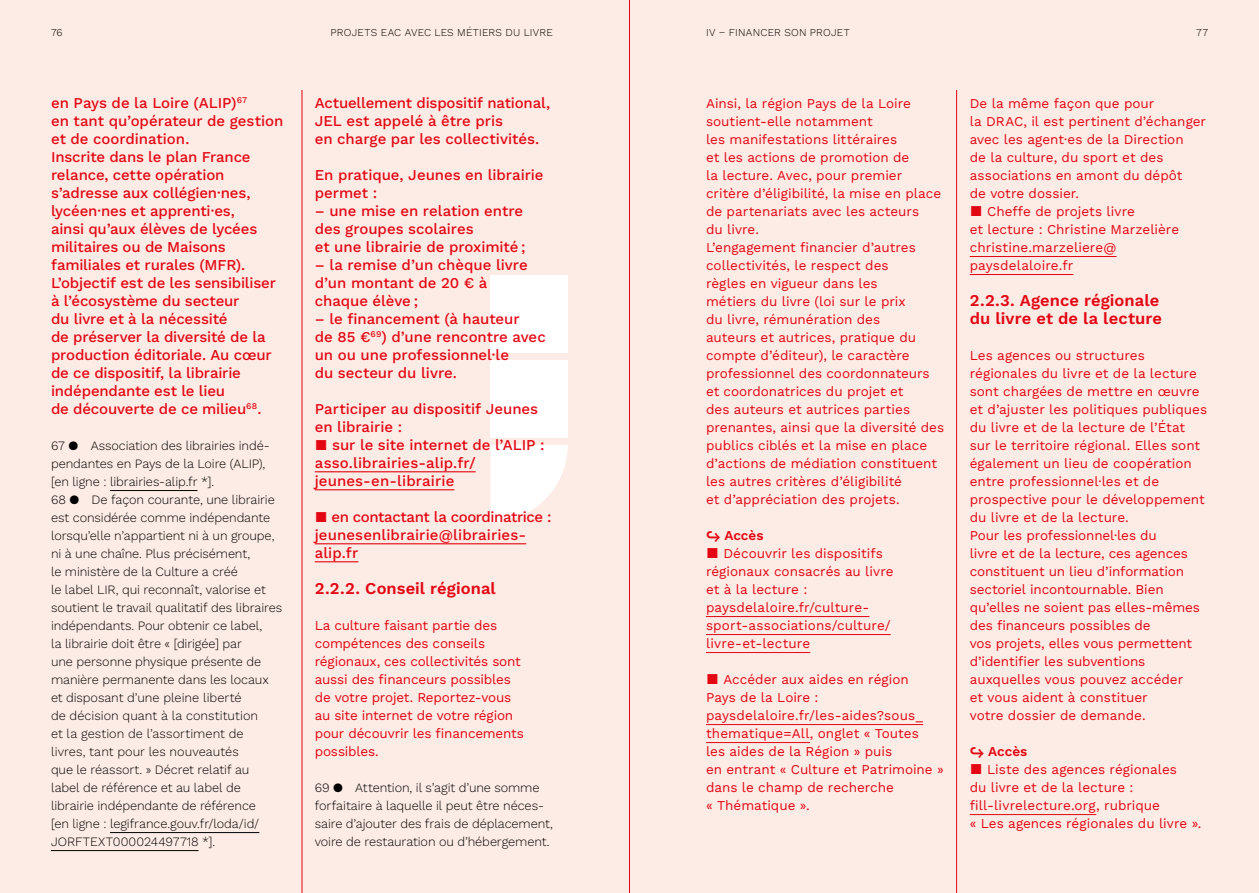
<style>
.page{position:relative;width:1259px;height:893px;background:#fdece5}
.page>*{position:absolute;margin:0;border:0;box-sizing:border-box;transform-origin:0 0}
.Titre_texte_labeur{font:600 16.5px/18px "Work Sans";letter-spacing:.005em;color:#e30613}
.Focus_texte{font:500 15px/18px "Work Sans";letter-spacing:-.005em;color:#e30613}
.Texte_labeur{font:13.5px/18px "Work Sans";color:#e30613}
.Note_de_bas_de_page{font:300 12.75px/18px "Work Sans";letter-spacing:-.01em;color:#000}
.t1{font:300 10.5px "Work Sans";letter-spacing:.02em;color:#000}
.s1{font-weight:600}
.s2{font-weight:500;font-size:15px}
</style>
<div class="page">
<svg style="left:490px;top:445px;width:78px;height:77px"></svg>
<div style="left:490px;top:360px;width:78px;height:77px;background:#fff"></div>
<div style="left:490px;top:275px;width:78px;height:77px;background:#fff"></div>
<hr style="left:629px;top:0;width:1px;height:893px;background:#e30613">
<hr style="left:110px;top:490px;width:87px;height:1px;background:#000">
<hr style="left:110px;top:832px;width:149px;height:1px;background:#000">
<hr style="left:51px;top:850px;width:148px;height:1px;background:#000">
<hr style="left:315px;top:471px;width:161px;height:1px;background:#e30613">
<hr style="left:315px;top:489px;width:139px;height:1px;background:#e30613">
<hr style="left:315px;top:543px;width:211px;height:1px;background:#e30613">
<hr style="left:315px;top:561px;width:43px;height:1px;background:#e30613">
<hr style="left:302px;top:90px;width:1px;height:803px;background:#e30613">
<hr style="left:706px;top:616px;width:163px;height:1px;background:#e30613">
<hr style="left:706px;top:634px;width:184px;height:1px;background:#e30613">
<hr style="left:706px;top:652px;width:104px;height:1px;background:#e30613">
<hr style="left:706px;top:724px;width:217px;height:1px;background:#e30613">
<hr style="left:706px;top:742px;width:104px;height:1px;background:#e30613">
<hr style="left:969px;top:256px;width:147px;height:1px;background:#e30613">
<hr style="left:969px;top:274px;width:104px;height:1px;background:#e30613">
<hr style="left:969px;top:814px;width:127px;height:1px;background:#e30613">
<hr style="left:956px;top:90px;width:1px;height:803px;background:#e30613">
<p class="t1" style="left:51px;top:24px;width:13px">76</p>
<p class="t1" style="left:331px;top:24px;width:224px">PROJETS EAC AVEC LES MÉTIERS DU LIVRE</p>
<p class="t1" style="left:706px;top:24px;width:145px">IV – FINANCER SON PROJET</p>
<p class="t1" style="left:1196px;top:24px;width:13px">77</p>
<p class="Focus_texte" style="left:51px;top:93px;width:234px">en Pays de la Loire (ALIP)<sup>67<br></sup>en tant qu’opérateur de gestion et de coordination.<br>Inscrite dans le plan France relance, cette opération s’adresse aux collégien·nes, lycéen·nes et apprenti·es,<br>ainsi qu’aux élèves de lycées militaires ou de Maisons familiales et rurales (MFR).<br>L’objectif est de les sensibiliser à l’écosystème du secteur<br>du livre et à la nécessité<br>de préserver la diversité de la production éditoriale. Au cœur de ce dispositif, la librairie indépendante est le lieu<br>de découverte de ce milieu<sup>68</sup>.</p>
<p class="Note_de_bas_de_page" style="left:51px;top:436px;width:220px">67 ● Association des librairies indé&shy;pendantes en Pays de la Loire (ALIP), [en ligne : librairies-alip.fr *].</p>
<p class="Note_de_bas_de_page" style="left:51px;top:490px;width:233px">68 ● De façon courante, une librairie est considérée comme indépendante lorsqu’elle n’appartient ni à un groupe, ni à une chaîne. Plus précisément,<br>le ministère de la Culture a créé<br>le label LIR, qui reconnaît, valorise et soutient le travail qualitatif des libraires indépendants. Pour obtenir ce label,<br>la librairie doit être « [dirigée] par<br>une personne physique présente de manière permanente dans les locaux et disposant d’une pleine liberté<br>de décision quant à la constitution<br>et la gestion de l’assortiment de<br>livres, tant pour les nouveautés<br>que le réassort. » Décret relatif au<br>label de référence et au label de librairie indépendante de référence<br>[en ligne : legifrance.gouv.fr/loda/id/ JORFTEXT000024497718 *].</p>
<p class="Focus_texte" style="left:315px;top:93px;width:237px">Actuellement dispositif national,<br>JEL est appelé à être pris<br>en charge par les collectivités.</p>
<p class="Focus_texte" style="left:315px;top:165px;width:230px">En pratique, Jeunes en librairie permet :</p>
<p class="Focus_texte" style="left:315px;top:201px;width:212px">– une mise en relation entre des groupes scolaires<br>et une librairie de proximité ;</p>
<p class="Focus_texte" style="left:315px;top:255px;width:214px">– la remise d’un chèque livre d’un montant de 20 € à chaque élève ;</p>
<p class="Focus_texte" style="left:315px;top:309px;width:232px">– le financement (à hauteur<br>de 85 €<sup>69</sup>) d’une rencontre avec un ou une professionnel·le<br>du secteur du livre.</p>
<p class="Focus_texte" style="left:315px;top:399px;width:231px">Participer au dispositif Jeunes en librairie :<br>◼ sur le site internet de l’ALIP : asso.librairies-alip.fr/ jeunes-en-librairie</p>
<p class="Focus_texte" style="left:315px;top:507px;width:238px">◼ en contactant la coordinatrice : jeunesenlibrairie@librairies&shy;alip.fr</p>
<p class="Titre_texte_labeur" style="left:315px;top:579px;width:183px">2.2.2. Conseil régional</p>
<p class="Texte_labeur" style="left:315px;top:616px;width:211px">La culture faisant partie des compétences des conseils régionaux, ces collectivités sont aussi des financeurs possibles de votre projet. Reportez-vous au site internet de votre région pour découvrir les financements possibles.</p>
<p class="Note_de_bas_de_page" style="left:315px;top:778px;width:240px">69 ● Attention, il s’agit d’une somme forfaitaire à laquelle il peut être néces&shy;saire d’ajouter des frais de déplacement, voire de restauration ou d’hébergement.</p>
<p class="Texte_labeur" style="left:706px;top:94px;width:240px">Ainsi, la région Pays de la Loire soutient-elle notamment<br>les manifestations littéraires<br>et les actions de promotion de<br>la lecture. Avec, pour premier critère d’éligibilité, la mise en place de partenariats avec les acteurs<br>du livre.<br>L’engagement financier d’autres collectivités, le respect des<br>règles en vigueur dans les<br>métiers du livre (loi sur le prix<br>du livre, rémunération des<br>auteurs et autrices, pratique du compte d’éditeur), le caractère professionnel des coordonnateurs et coordonatrices du projet et<br>des auteurs et autrices parties prenantes, ainsi que la diversité des publics ciblés et la mise en place d’actions de médiation constituent les autres critères d’éligibilité<br>et d’appréciation des projets.</p>
<p class="Texte_labeur" style="left:706px;top:526px;width:189px"><span class="s1">↪ Accès<br></span><span class="s2">◼</span> Découvrir les dispositifs régionaux consacrés au livre et à la lecture : paysdelaloire.fr/culture&shy;sport-associations/culture/ livre-et-lecture</p>
<p class="Texte_labeur" style="left:706px;top:670px;width:239px"><span class="s2">◼</span> Accéder aux aides en région<br>Pays de la Loire : paysdelaloire.fr/les-aides?sous_ thematique=All, onglet « Toutes<br>les aides de la Région » puis<br>en entrant « Culture et Patrimoine » dans le champ de recherche<br>« Thématique ».</p>
<p class="Texte_labeur" style="left:969px;top:94px;width:238px">De la même façon que pour<br>la DRAC, il est pertinent d’échanger avec les agent·es de la Direction<br>de la culture, du sport et des associations en amont du dépôt<br>de votre dossier.<br><span class="s2">◼</span> Cheffe de projets livre<br>et lecture : Christine Marzelière christine.marzeliere@ paysdelaloire.fr</p>
<p class="Titre_texte_labeur" style="left:969px;top:291px;width:194px">2.2.3. Agence régionale du livre et de la lecture</p>
<p class="Texte_labeur" style="left:969px;top:346px;width:239px">Les agences ou structures régionales du livre et de la lecture sont chargées de mettre en œuvre et d’ajuster les politiques publiques du livre et de la lecture de l’État sur le territoire régional. Elles sont également un lieu de coopération entre professionnel·les et de prospective pour le développement du livre et de la lecture.<br>Pour les professionnel·les du<br>livre et de la lecture, ces agences constituent un lieu d’information sectoriel incontournable. Bien qu’elles ne soient pas elles-mêmes des financeurs possibles de<br>vos projets, elles vous permettent d’identifier les subventions auxquelles vous pouvez accéder<br>et vous aident à constituer<br>votre dossier de demande.</p>
<p class="Texte_labeur" style="left:969px;top:742px;width:233px"><span class="s1">↪ Accès<br></span><span class="s2">◼</span> Liste des agences régionales<br>du livre et de la lecture : fill-livrelecture.org, rubrique<br>« Les agences régionales du livre ».</p>
</div>
